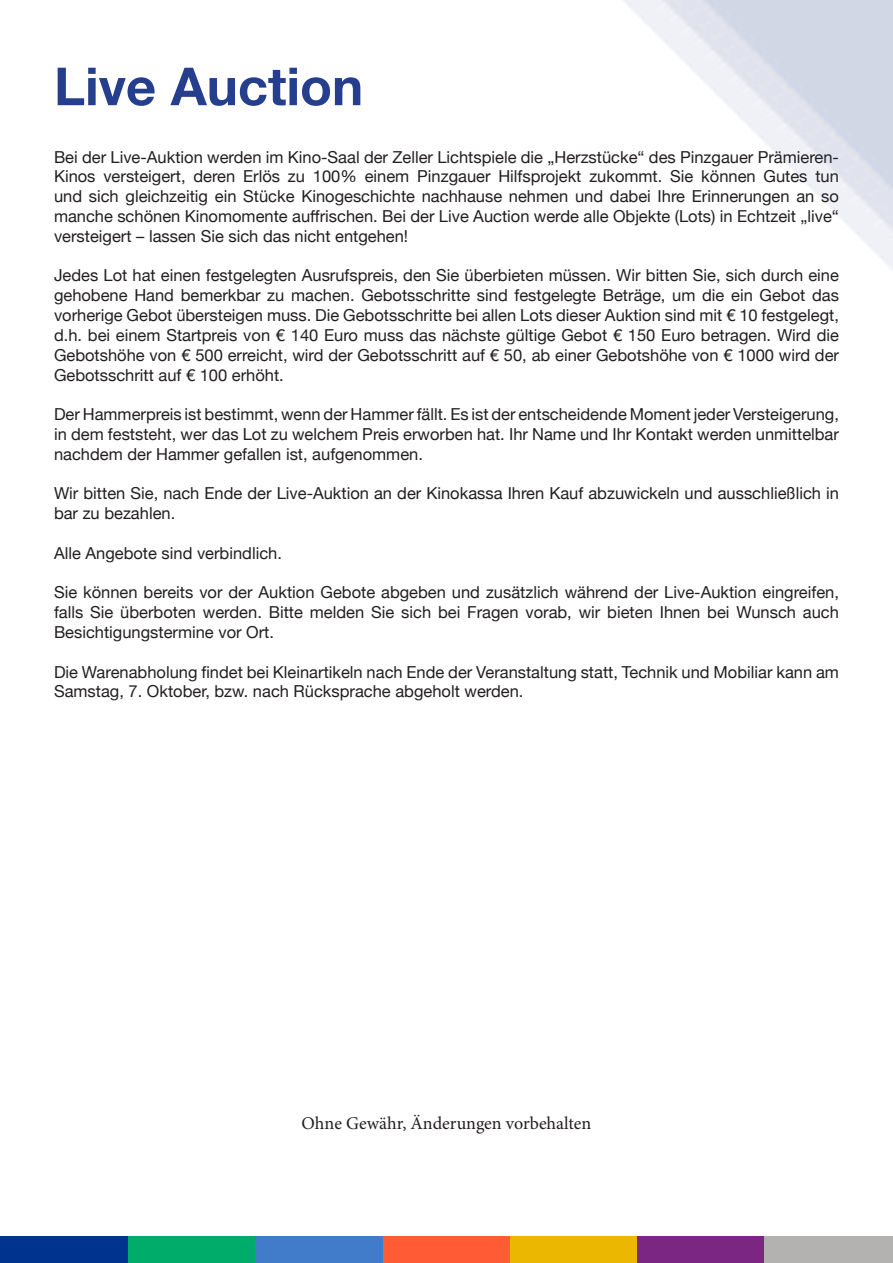
<style>
.page{position:relative;width:893px;height:1263px;background:#fff}
.page>*{position:absolute;margin:0;border:0;box-sizing:border-box;transform-origin:0 0}
.t1{font:700 52.5px "Helvetica Neue";color:#253f8e}
.t2{font:18px "Minion Pro";color:#231f20}
.t3{font:16.5px/19.8px "Helvetica Neue";color:#231f20;text-align:justify}
</style>
<div class="page">
<div style="left:0;top:1236px;width:128px;height:27px;background:#00338d"></div>
<div style="left:128px;top:1236px;width:128px;height:27px;background:#00ac69"></div>
<div style="left:255px;top:1236px;width:128px;height:27px;background:#407cca"></div>
<div style="left:383px;top:1236px;width:127px;height:27px;background:#ff5c35"></div>
<div style="left:510px;top:1236px;width:128px;height:27px;background:#ebb700"></div>
<div style="left:637px;top:1236px;width:128px;height:27px;background:#7a2682"></div>
<div style="left:765px;top:1236px;width:128px;height:27px;background:#b3b2b1"></div>
<h1 class="t1" style="left:54px;top:54px;width:311px">Live Auction</h1>
<p class="t3" style="left:54px;top:147px;width:786px">Bei der Live-Auktion werden im Kino-Saal der Zeller Lichtspiele die „Herzstücke“ des Pinzgauer Prämieren-Kinos versteigert, deren Erlös zu 100% einem Pinzgauer Hilfsprojekt zukommt. Sie können Gutes tun und sich gleichzeitig ein Stücke Kinogeschichte nachhause nehmen und dabei Ihre Erinnerungen an so manche schönen Kinomomente auffrischen. Bei der Live Auction werde alle Objekte (Lots) in Echtzeit „live“ versteigert – lassen Sie sich das nicht entgehen!</p>
<p class="t3" style="left:54px;top:265px;width:787px">Jedes Lot hat einen festgelegten Ausrufspreis, den Sie überbieten müssen. Wir bitten Sie, sich durch eine gehobene Hand bemerkbar zu machen. Gebotsschritte sind festgelegte Beträge, um die ein Gebot das vorherige Gebot übersteigen muss. Die Gebotsschritte bei allen Lots dieser Auktion sind mit € 10 festgelegt, d.h. bei einem Startpreis von € 140 Euro muss das nächste gültige Gebot € 150 Euro betragen. Wird die Gebotshöhe von € 500 erreicht, wird der Gebotsschritt auf € 50, ab einer Gebotshöhe von € 1000 wird der Gebotsschritt auf € 100 erhöht.</p>
<p class="t3" style="left:54px;top:404px;width:786px">Der Hammerpreis ist bestimmt, wenn der Hammer fällt. Es ist der entscheidende Moment jeder Versteigerung, in dem feststeht, wer das Lot zu welchem Preis erworben hat. Ihr Name und Ihr Kontakt werden unmittelbar nachdem der Hammer gefallen ist, aufgenommen.</p>
<p class="t3" style="left:54px;top:483px;width:786px">Wir bitten Sie, nach Ende der Live-Auktion an der Kinokassa Ihren Kauf abzuwickeln und ausschließlich in bar zu bezahlen.</p>
<p class="t3" style="left:54px;top:543px;width:229px">Alle Angebote sind verbindlich.</p>
<p class="t3" style="left:54px;top:582px;width:786px">Sie können bereits vor der Auktion Gebote abgeben und zusätzlich während der Live-Auktion eingreifen, falls Sie überboten werden. Bitte melden Sie sich bei Fragen vorab, wir bieten Ihnen bei Wunsch auch Besichtigungstermine vor Ort.</p>
<p class="t3" style="left:54px;top:661px;width:786px">Die Warenabholung findet bei Kleinartikeln nach Ende der Veranstaltung statt, Technik und Mobiliar kann am<br>Samstag, 7. Oktober, bzw. nach Rücksprache abgeholt werden.</p>
<p class="t2" style="left:302px;top:1111px;width:291px">Ohne Gewähr, Änderungen vorbehalten</p>
</div>
